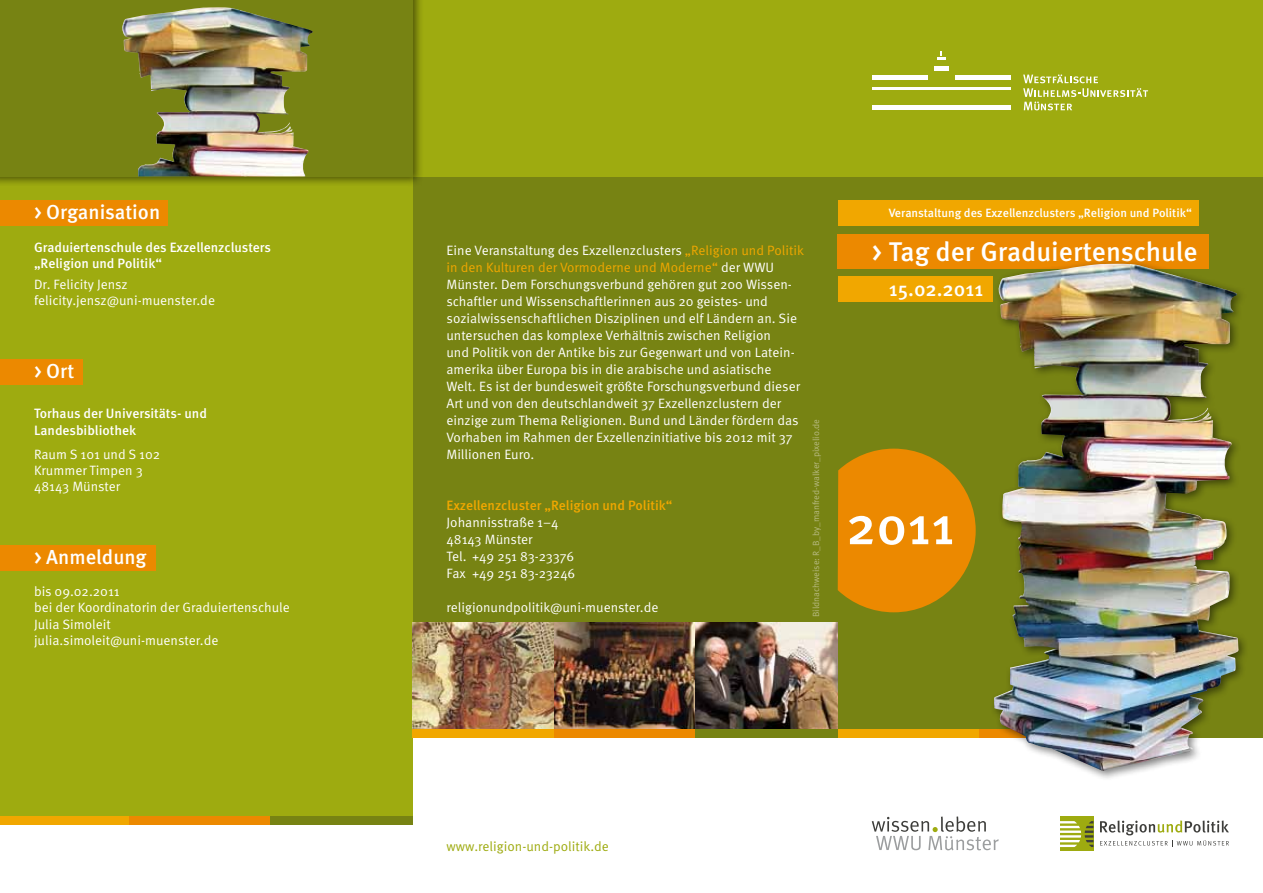
<style>
.page{position:relative;width:1263px;height:893px;background:#fff}
.page>*{position:absolute;margin:0;border:0;box-sizing:border-box;transform-origin:0 0}
.t1{font:500 54px "Meta OT";color:#fff}
.t2{font:500 27px "Meta OT";color:#fff}
.t3{font:500 20.25px "Meta OT";color:#fff}
.t4{font:13.5px/17px "Meta OT";color:#fff}
.t5{font:500 13.5px/16.2px "Meta OT";color:#fff}
.t6{font:500 13.5px "Meta OT";color:#f1a700}
.t7{font:13.5px "Meta OT";color:#9eab10}
.t8{font:500 12px "Meta OT";letter-spacing:-.005em;color:#fff}
.t9{font:9px "Meta OT";color:#b8bb83}
.s1{color:#f1a700}
</style>
<div class="page">
<div style="left:0;top:0;width:1263px;height:733px;background:#778313"></div>
<div style="left:0;top:0;width:412px;height:821px;background:#9eab10"></div>
<div style="left:0;top:0;width:1263px;height:176px;background:#9eab10"></div>
<svg style="left:838px;top:449px;width:138px;height:163px"></svg>
<img style="left:412px;top:623px;width:426px;height:106px">
<img style="left:554px;top:623px;width:142px;height:106px">
<div style="left:0;top:816px;width:129px;height:9px;background:#f1a700"></div>
<div style="left:129px;top:816px;width:141px;height:9px;background:#ec8900"></div>
<div style="left:270px;top:816px;width:142px;height:9px;background:#778313"></div>
<div style="left:412px;top:729px;width:142px;height:9px;background:#f1a700"></div>
<div style="left:554px;top:729px;width:142px;height:9px;background:#ec8900"></div>
<div style="left:696px;top:729px;width:142px;height:9px;background:#778313"></div>
<div style="left:838px;top:729px;width:141px;height:9px;background:#f1a700"></div>
<div style="left:979px;top:729px;width:142px;height:9px;background:#ec8900"></div>
<div style="left:1121px;top:729px;width:142px;height:9px;background:#778313"></div>
<svg style="left:872px;top:816px;width:127px;height:34px"></svg>
<svg style="left:1100px;top:820px;width:129px;height:27px"></svg>
<div style="left:1059px;top:816px;width:34px;height:34px;background:#9eab10"></div>
<svg style="left:1059px;top:821px;width:34px;height:26px"></svg>
<hr style="left:955px;top:75px;width:56px;height:4px;background:#fff">
<svg style="left:1023px;top:74px;width:125px;height:36px"></svg>
<hr style="left:872px;top:75px;width:55px;height:4px;background:#fff">
<hr style="left:872px;top:106px;width:139px;height:4px;background:#fff">
<div style="left:934px;top:66px;width:14px;height:5px;background:#fff"></div>
<hr style="left:872px;top:87px;width:139px;height:2px;background:#fff">
<svg style="left:937px;top:51px;width:8px;height:8px"></svg>
<div style="left:0;top:200px;width:167px;height:26px;background:#ec8900"></div>
<div style="left:0;top:545px;width:156px;height:26px;background:#ec8900"></div>
<div style="left:0;top:359px;width:83px;height:25px;background:#ec8900"></div>
<div style="left:838px;top:235px;width:371px;height:34px;background:#ec8900"></div>
<div style="left:838px;top:200px;width:360px;height:26px;background:#f1a700"></div>
<div style="left:0;top:0;width:424px;height:188px;background:#000;opacity:.5"></div>
<div style="left:0;top:0;width:413px;height:176px;background:#778313"></div>
<img style="left:122px;top:7px;width:191px;height:169px">
<div style="left:838px;top:276px;width:154px;height:26px;background:#f1a700"></div>
<div style="left:989px;top:259px;width:260px;height:523px;background:#000;opacity:.5"></div>
<img style="left:994px;top:264px;width:199px;height:507px">
<h3 class="t3" style="left:34px;top:200px;width:128px">&gt; Organisation</h3>
<p class="t5" style="left:34px;top:239px;width:239px">Graduiertenschule des Exzellenzclusters „Religion und Politik“</p>
<p class="t4" style="left:34px;top:276px;width:183px;line-height:16.2px">Dr. Felicity Jensz felicity.jensz@uni-muenster.de</p>
<h3 class="t3" style="left:34px;top:358px;width:42px">&gt; Ort</h3>
<p class="t5" style="left:34px;top:406px;width:174px">Torhaus der Universitäts- und<br>Landesbibliothek</p>
<p class="t4" style="left:34px;top:446px;width:128px;line-height:16.2px">Raum S 101 und S 102<br>Krummer Timpen 3<br>48143 Münster</p>
<h3 class="t3" style="left:34px;top:544px;width:114px">&gt; Anmeldung</h3>
<p class="t4" style="left:34px;top:584px;width:257px;line-height:16.2px">bis 09.02.2011<br>bei der Koordinatorin der Graduiertenschule<br>Julia Simoleit julia.simoleit@uni-muenster.de</p>
<p class="t4" style="left:446px;top:242px;width:359px">Eine Veranstaltung des Exzellenzclusters <span class="s1">„Religion und Politik in den Kulturen der Vormoderne und Moderne“</span> der WWU Münster. Dem Forschungsverbund gehören gut 200 Wissen&shy;schaftler und Wissenschaftlerinnen aus 20 geistes- und sozialwissenschaftlichen Disziplinen und elf Ländern an. Sie untersuchen das komplexe Verhältnis zwischen Religion<br>und Politik von der Antike bis zur Gegenwart und von Latein&shy;amerika über Europa bis in die arabische und asiatische Welt. Es ist der bundesweit größte Forschungsverbund dieser Art und von den deutschlandweit 37 Exzellenzclustern der einzige zum Thema Religionen. Bund und Länder fördern das Vorhaben im Rahmen der Exzellenzinitiative bis 2012 mit 37<br>Millionen Euro.</p>
<p class="t6" style="left:446px;top:497px;width:228px">Exzellenzcluster „Religion und Politik“</p>
<p class="t4" style="left:446px;top:514px;width:130px">Johannisstraße 1–4<br>48143 Münster<br>Tel. +49 251 83-23376<br>Fax +49 251 83-23246</p>
<p class="t4" style="left:446px;top:599px;width:213px">religionundpolitik@uni-muenster.de</p>
<p class="t9" style="left:810px;top:617px;width:200px;rotate:-90deg">Bildnachweise: R_B_by_manfred-walker_pixelio.de</p>
<p class="t8" style="left:889px;top:206px;width:305px">Veranstaltung des Exzellenzclusters „Religion und Politik“</p>
<h2 class="t2" style="left:872px;top:234px;width:327px">&gt; Tag der Graduiertenschule</h2>
<h3 class="t3" style="left:889px;top:276px;width:96px">15.02.2011</h3>
<h1 class="t1" style="left:846px;top:492px;width:110px">2011</h1>
<p class="t7" style="left:446px;top:838px;width:164px">www.religion-und-politik.de</p>
</div>
